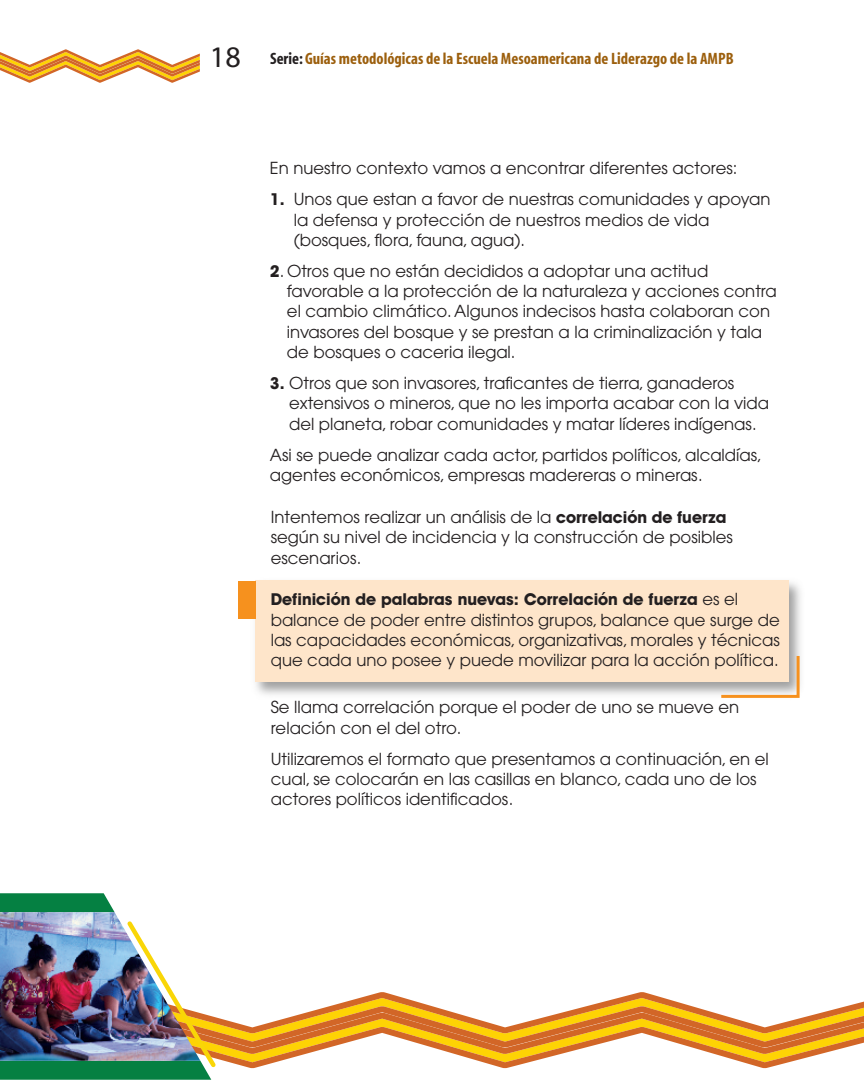
<style>
.page{position:relative;width:864px;height:1080px;background:#fff}
.page>*{position:absolute;margin:0;border:0;box-sizing:border-box;transform-origin:0 0}
.t1{font:16.5px/20.2px "Avant Garde";color:#231f20}
.t2{font:16.5px "Myriad MM 700 wt 300 wd";color:#9c5f0d}
.t3{font:700 16.5px "Avant Garde IT Cby BT";color:#231f20}
.s1{font-family:"Myriad MM 412 wt 601 wd";font-size:30px;color:#231f20}
.s2{color:#231f20}
.s3{font-family:"Avant Garde IT Cby BT";font-weight:700}
.s4{font-family:"Avant Garde";font-weight:400}
</style>
<div class="page">
<svg style="left:0;top:49px;width:200px;height:34px"></svg>
<svg style="left:0;top:893px;width:864px;height:187px"></svg>
<img style="left:0;top:912px;width:200px;height:149px">
<img style="left:249px;top:580px;width:552px;height:115px">
<div style="left:256px;top:581px;width:533px;height:101px;background:#fee5ca"></div>
<div style="left:238px;top:581px;width:18px;height:37px;background:#f6911e"></div>
<svg style="left:718px;top:653px;width:83px;height:45px"></svg>
<p class="t2" style="left:210px;top:53px;width:525px"><span class="s1">18</span> <span class="s2">Serie:</span> Guías metodológicas de la Escuela Mesoamericana de Liderazgo de la AMPB</p>
<p class="t1" style="left:270px;top:160px;width:469px">En nuestro contexto vamos a encontrar diferentes actores:</p>
<p class="t1" style="left:294px;top:191px;width:478px;text-indent:-24px"><span class="s3">1.</span> Unos que estan a favor de nuestras comunidades y apoyan la defensa y protección de nuestros medios de vida (bosques, flora, fauna, agua).</p>
<p class="t1" style="left:287px;top:262px;width:491px;text-indent:-17px"><span class="s3">2</span>. Otros que no están decididos a adoptar una actitud favorable a la protección de la naturaleza y acciones contra el cambio climático.Algunos indecisos hasta colaboran con invasores del bosque y se prestan a la criminalización y tala de bosques o caceria ilegal.</p>
<p class="t1" style="left:289px;top:374px;width:482px;text-indent:-19px"><span class="s3">3.</span> Otros que son invasores, traficantes de tierra, ganaderos extensivos o mineros, que no les importa acabar con la vida del planeta, robar comunidades y matar líderes indígenas.</p>
<p class="t1" style="left:270px;top:446px;width:494px">Asi se puede analizar cada actor, partidos políticos, alcaldías, agentes económicos, empresas madereras o mineras.</p>
<p class="t1" style="left:271px;top:508px;width:464px">Intentemos realizar un análisis de la <span class="s3">correlación de fuerza </span>según su nivel de incidencia y la construcción de posibles escenarios.</p>
<p class="t3" style="left:271px;top:594px;width:469px">Definición de palabras nuevas: Correlación de fuerza <span class="s4">es el</span></p>
<p class="t1" style="left:271px;top:611px;width:511px;text-align:justify">balance de poder entre distintos grupos, balance que surge de las capacidades económicas, organizativas, morales y técnicas que cada uno posee y puede movilizar para la acción política.</p>
<p class="t1" style="left:271px;top:699px;width:470px">Se llama correlación porque el poder de uno se mueve en relación con el del otro.</p>
<p class="t1" style="left:271px;top:750px;width:500px">Utilizaremos el formato que presentamos a continuación, en el cual, se colocarán en las casillas en blanco, cada uno de los actores políticos identificados.</p>
</div>
